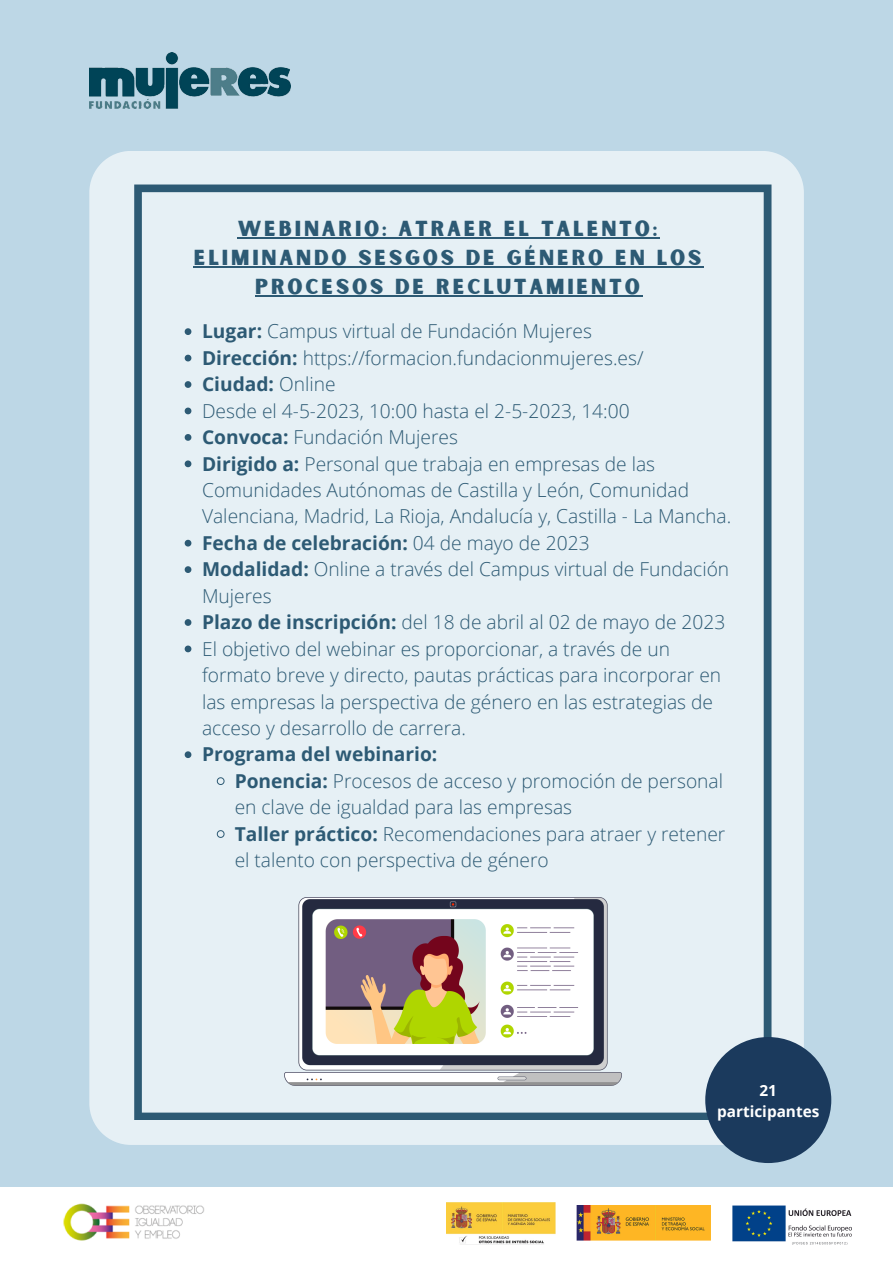
<style>
.page{position:relative;width:893px;height:1263px;background:#bdd7e6}
.page>*{position:absolute;margin:0;border:0;box-sizing:border-box;transform-origin:0 0}
.t1{font:20.77px/28.7px "Sunborn Sans One";letter-spacing:.135em;color:#2d5a74;text-align:center}
.t2{font:300 19.2px/26.4px "Open Sans";color:#2d5a74}
.t3{font:700 19.2px "Open Sans";color:#2d5a74}
.t4{font:700 15.38px "Open Sans";color:#fff}
.s1{font-weight:700}
.s2{font-weight:300}
</style>
<div class="page">
<div style="left:0;top:1187px;width:893px;height:76px;background:#fff"></div>
<img style="left:63px;top:1203px;width:142px;height:38px">
<img style="left:446px;top:1202px;width:109px;height:43px">
<img style="left:576px;top:1205px;width:134px;height:35px">
<img style="left:732px;top:1205px;width:119px;height:39px">
<div style="left:89px;top:151px;width:714px;height:994px;background:#e6f0f5"></div>
<div style="left:134px;top:184px;width:637px;height:936px;background:#e6f0f5"></div>
<img style="left:89px;top:53px;width:202px;height:56px">
<svg style="left:185px;top:328px;width:6px;height:7px"></svg>
<svg style="left:185px;top:355px;width:6px;height:6px"></svg>
<svg style="left:185px;top:381px;width:6px;height:7px"></svg>
<svg style="left:185px;top:408px;width:6px;height:6px"></svg>
<svg style="left:185px;top:434px;width:6px;height:7px"></svg>
<svg style="left:185px;top:460px;width:6px;height:7px"></svg>
<svg style="left:185px;top:540px;width:6px;height:6px"></svg>
<svg style="left:185px;top:566px;width:6px;height:7px"></svg>
<svg style="left:185px;top:619px;width:6px;height:7px"></svg>
<svg style="left:185px;top:645px;width:6px;height:7px"></svg>
<svg style="left:185px;top:751px;width:6px;height:7px"></svg>
<svg style="left:217px;top:777px;width:8px;height:8px"></svg>
<svg style="left:217px;top:830px;width:8px;height:8px"></svg>
<img style="left:285px;top:897px;width:336px;height:188px">
<hr style="left:238px;top:238px;width:422px;height:1px;background:#2d5a74">
<hr style="left:194px;top:266px;width:510px;height:2px;background:#2d5a74">
<hr style="left:255px;top:295px;width:387px;height:2px;background:#2d5a74">
<div style="left:705px;top:1037px;width:126px;height:126px;background:#1b3a5d;border-radius:50%"></div>
<p class="t1" style="left:194px;top:216px;width:509px">WEBINARIO: ATRAER EL TALENTO:<br>ELIMINANDO SESGOS DE GÉNERO EN LOS<br>PROCESOS DE RECLUTAMIENTO</p>
<p class="t2" style="left:202px;top:318px;width:391px"><span class="s1">Lugar:</span> Campus virtual de Fundación Mujeres</p>
<p class="t2" style="left:202px;top:344px;width:443px"><span class="s1">Dirección:</span> https://formacion.fundacionmujeres.es/</p>
<p class="t3" style="left:202px;top:371px;width:135px">Ciudad: <span class="s2">Online</span></p>
<p class="t2" style="left:202px;top:397px;width:429px">Desde el 4-5-2023, 10:00 hasta el 2-5-2023, 14:00</p>
<p class="t2" style="left:202px;top:423px;width:257px"><span class="s1">Convoca:</span> Fundación Mujeres</p>
<p class="t2" style="left:202px;top:450px;width:530px"><span class="s1">Dirigido a:</span> Personal que trabaja en empresas de las<br>Comunidades Autónomas de Castilla y León, Comunidad<br>Valenciana, Madrid, La Rioja, Andalucía y, Castilla - La Mancha.</p>
<p class="t3" style="left:202px;top:529px;width:389px">Fecha de celebración: <span class="s2">04 de mayo de 2023</span></p>
<p class="t2" style="left:202px;top:556px;width:529px"><span class="s1">Modalidad:</span> Online a través del Campus virtual de Fundación<br>Mujeres</p>
<p class="t2" style="left:202px;top:609px;width:525px"><span class="s1">Plazo de inscripción:</span> del 18 de abril al 02 de mayo de 2023</p>
<p class="t2" style="left:202px;top:635px;width:520px">El objetivo del webinar es proporcionar, a través de un formato breve y directo, pautas prácticas para incorporar en las empresas la perspectiva de género en las estrategias de acceso y desarrollo de carrera.</p>
<p class="t3" style="left:202px;top:741px;width:237px">Programa del webinario:</p>
<p class="t2" style="left:235px;top:767px;width:490px"><span class="s1">Ponencia:</span> Procesos de acceso y promoción de personal en clave de igualdad para las empresas</p>
<p class="t2" style="left:235px;top:820px;width:492px"><span class="s1">Taller práctico:</span> Recomendaciones para atraer y retener el talento con perspectiva de género</p>
<p class="t4" style="left:759px;top:1079px;width:19px">21</p>
<p class="t4" style="left:717px;top:1100px;width:104px">participantes</p>
</div>
